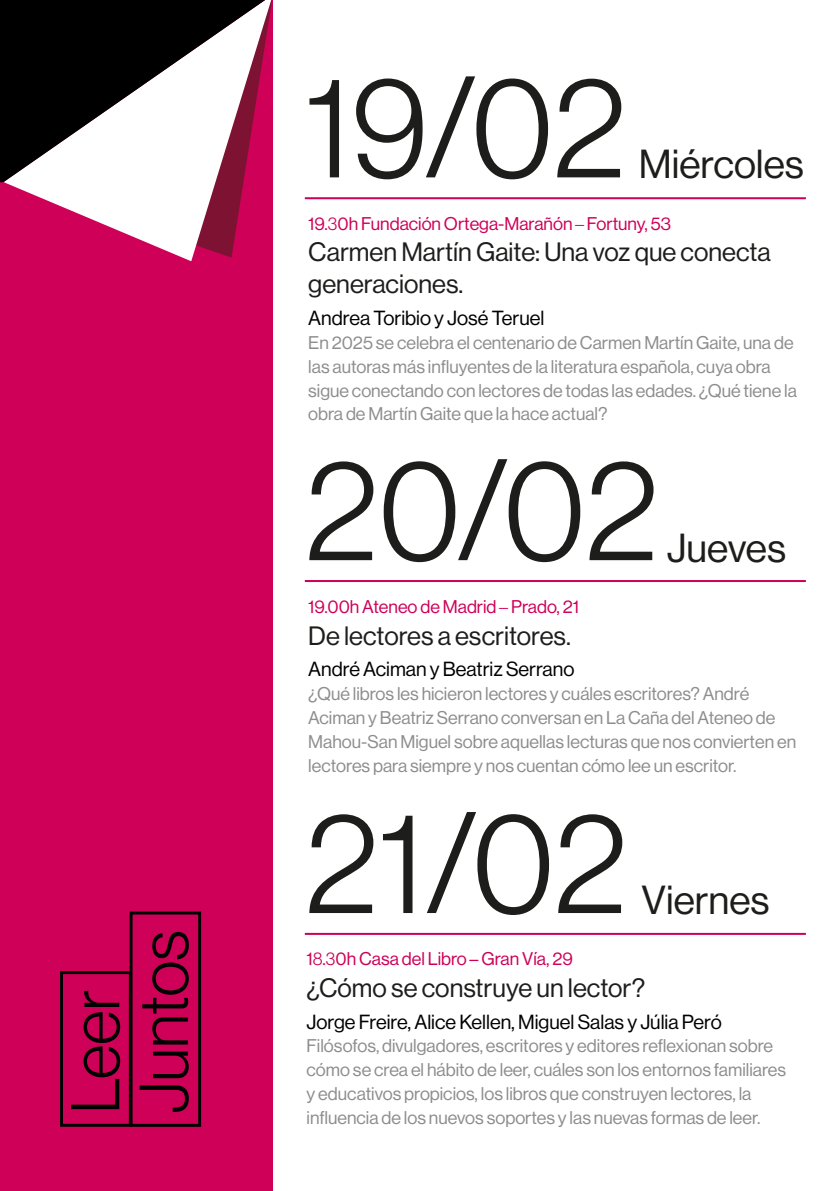
<style>
.page{position:relative;width:840px;height:1191px;background:#fff}
.page>*{position:absolute;margin:0;border:0;box-sizing:border-box;transform-origin:0 0}
.t1{font:141.2px "N Haas Grotesk DS Pro 45 Lt";color:#1d1d1b}
.t2{font:39.6px "N Haas Grotesk DS Pro 55 Rg";color:#1d1d1b}
.t3{font:26px/31.8px "N Haas Grotesk DS Pro 55 Rg";color:#1d1d1b}
.t4{font:20px "N Haas Grotesk DS Pro 55 Rg";color:#000}
.t5{font:18px/23.8px "N Haas Grotesk DS Pro 55 Rg";color:#8d8d8e}
.t6{font:18px "N Haas Grotesk DS Pro 55 Rg";color:#ce0058}
.s1{font-family:"N Haas Grotesk DS Pro 45 Lt"}
</style>
<div class="page">
<div style="left:0;top:0;width:273px;height:1191px;background:#ce0058"></div>
<svg style="left:3px;top:0;width:268px;height:261px"></svg>
<svg style="left:0;top:0;width:265px;height:182px;fill:#000"></svg>
<hr style="left:304px;top:197px;width:501px;height:2px;background:#ce0058">
<hr style="left:304px;top:933px;width:501px;height:2px;background:#ce0058">
<hr style="left:304px;top:580px;width:501px;height:2px;background:#ce0058">
<svg style="left:71px;top:990px;width:49px;height:119px"></svg>
<div style="left:60px;top:971px;width:72px;height:155px;border:3px solid #010101"></div>
<svg style="left:139px;top:932px;width:50px;height:180px"></svg>
<div style="left:129px;top:911px;width:72px;height:215px;border:3px solid #010101"></div>
<h1 class="t1" style="left:304px;top:48px;width:323px">19/02</h1>
<p class="t6" style="left:308px;top:213px;width:364px">19.<span class="s1">3</span>0h Fundación Ortega-Marañón <span class="s1">–</span> Fortuny, 53</p>
<h3 class="t3" style="left:308px;top:236px;width:464px">Carmen Martín Gaite: Una voz que conecta generaciones.</h3>
<p class="t4" style="left:308px;top:307px;width:237px">Andrea Toribio y José Teruel</p>
<p class="t5" style="left:308px;top:331px;width:490px">En 2025 se celebra el centenario de Carmen Martín Gaite, una de las autoras más influyentes de la literatura española, cuya obra sigue conectando con lectores de todas las edades. ¿Qué tiene la obra de Martín Gaite que la hace actual?</p>
<h2 class="t2" style="left:638px;top:142px;width:166px">Miércoles</h2>
<h1 class="t1" style="left:304px;top:431px;width:355px">20/02</h1>
<p class="t6" style="left:308px;top:596px;width:272px">19.00h Ateneo de Madrid <span class="s1">–</span> Prado, 21</p>
<h3 class="t3" style="left:308px;top:620px;width:264px">De lectores a escritores.</h3>
<p class="t4" style="left:308px;top:658px;width:267px">André Aciman y Beatriz Serrano</p>
<p class="t5" style="left:308px;top:682px;width:489px">¿Qué libros les hicieron lectores y cuáles escritores? André Aciman y Beatriz Serrano conversan en La Caña del Ateneo de Mahou-San Miguel sobre aquellas lecturas que nos convierten en lectores para siempre y nos cuentan cómo lee un escritor.</p>
<h2 class="t2" style="left:666px;top:526px;width:121px">Jueves</h2>
<h1 class="t1" style="left:304px;top:784px;width:324px">21/02</h1>
<p class="t6" style="left:306px;top:948px;width:268px">1<span class="s1">8</span>.<span class="s1">3</span>0h Casa del Libro – Gran Vía, 29</p>
<h3 class="t3" style="left:306px;top:972px;width:340px">¿Cómo se construye un lector?</h3>
<p class="t4" style="left:306px;top:1010px;width:416px">Jorge Freire, Alice Kellen, Miguel Salas y Júlia Peró</p>
<p class="t5" style="left:306px;top:1034px;width:480px">Filósofos, divulgadores, escritores y editores reflexionan sobre cómo se crea el hábito de leer, cuáles son los entornos familiares y educativos propicios, los libros que construyen lectores, la influencia de los nuevos soportes y las nuevas formas de leer.</p>
<h2 class="t2" style="left:641px;top:877px;width:129px">Viernes</h2>
</div>
